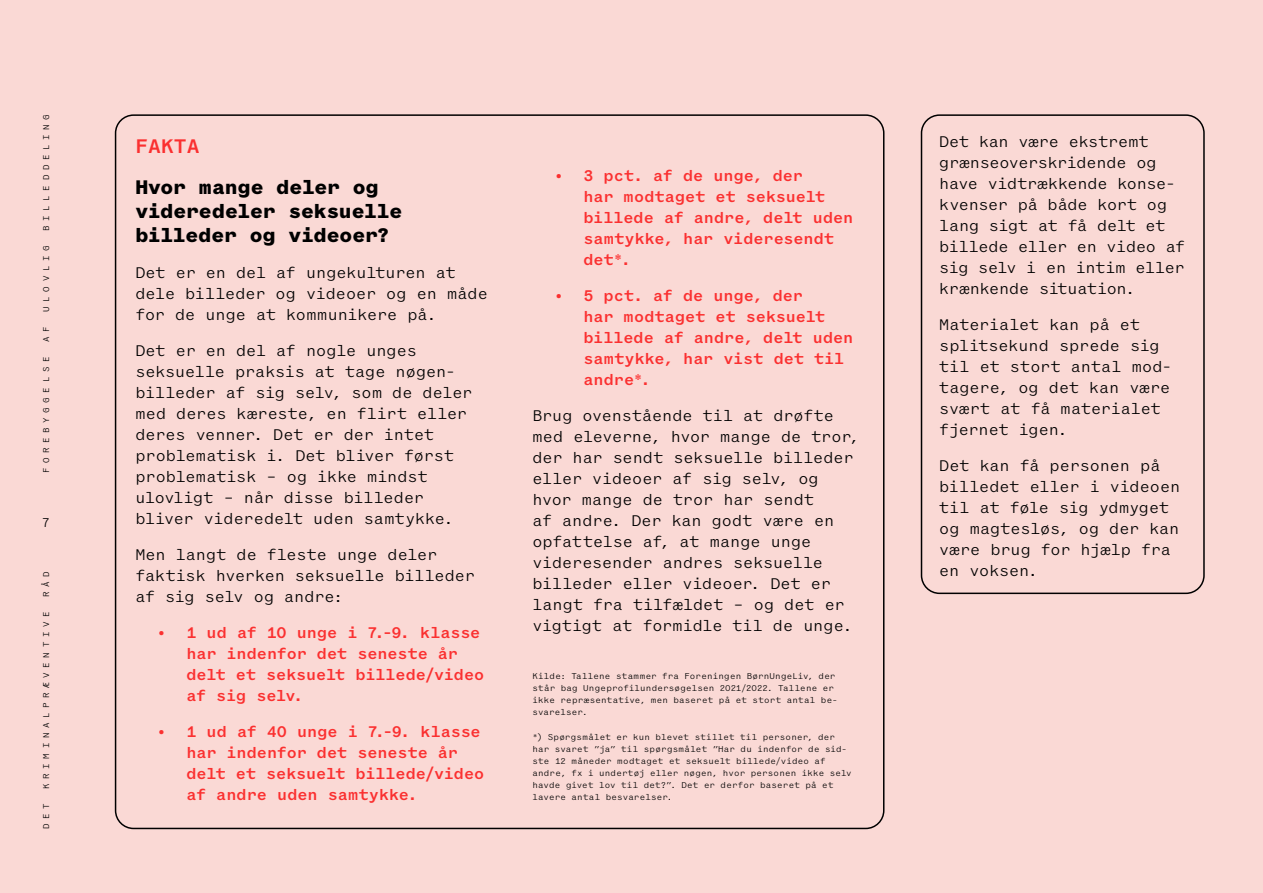
<style>
.page{position:relative;width:1263px;height:893px;background:#fad9d5}
.page>*{position:absolute;margin:0;border:0;box-sizing:border-box;transform-origin:0 0}
.t1{font:700 21px/24px "Coordinates";letter-spacing:-.005em;color:#000}
.t2{font:500 21px "Coordinates";color:#fb3030}
.t3{font:16.5px/21px "Coordinates";letter-spacing:-.005em;color:#000}
.t4{font:500 16.5px/21px "Coordinates";color:#fb3030}
.t5{font:13.5px "Coordinates";color:#000}
.t6{font:9px/12px "Coordinates";letter-spacing:.025em;color:#000}
.t7{font:9px "Coordinates";letter-spacing:.51em;color:#000}
</style>
<div class="page">
<div style="left:921px;top:114px;width:284px;height:480px;border:2px solid #000;border-radius:18px"></div>
<p class="t7" style="left:42px;top:231px;width:118px;rotate:-90deg">BILLEDDELING</p>
<p class="t7" style="left:42px;top:312px;width:68px;rotate:-90deg">ULOVLIG</p>
<p class="t6" style="left:40px;top:342px;width:17px;rotate:-90deg">A F</p>
<p class="t7" style="left:42px;top:473px;width:118px;rotate:-90deg">FOREBYGGELSE</p>
<p class="t5" style="left:42px;top:516px;width:10px">7</p>
<p class="t6" style="left:40px;top:597px;width:27px;rotate:-90deg">RÅD</p>
<p class="t7" style="left:42px;top:789px;width:179px;rotate:-90deg">KRIMINALPRÆVENTIVE</p>
<p class="t6" style="left:40px;top:829px;width:27px;rotate:-90deg">DET</p>
<p class="t2" style="left:135px;top:135px;width:66px">FAKTA</p>
<p class="t1" style="left:135px;top:175px;width:268px">Hvor mange deler og videredeler seksuelle billeder og videoer?</p>
<p class="t3" style="left:135px;top:262px;width:354px">Det er en del af ungekulturen at dele billeder og videoer og en måde for de unge at kommunikere på.</p>
<p class="t3" style="left:135px;top:340px;width:338px">Det er en del af nogle unges seksuelle praksis at tage nøgen&shy;billeder af sig selv, som de deler med deres kæreste, en flirt eller deres venner. Det er der intet problematisk i. Det bliver først problematisk – og ikke mindst ulovligt – når disse billeder bliver videredelt uden samtykke.</p>
<p class="t3" style="left:135px;top:544px;width:341px">Men langt de fleste unge deler faktisk hverken seksuelle billeder af sig selv og andre:</p>
<p class="t4" style="left:186px;top:622px;width:299px;text-indent:-30px">• 1 ud af 10 unge i 7.-9. klasse har indenfor det seneste år delt et seksuelt billede/video af sig selv.</p>
<p class="t4" style="left:186px;top:721px;width:299px;text-indent:-30px">• 1 ud af 40 unge i 7.-9. klasse har indenfor det seneste år delt et seksuelt billede/video af andre uden samtykke.</p>
<p class="t4" style="left:583px;top:165px;width:271px;text-indent:-30px">• 3 pct. af de unge, der<br>har modtaget et seksuelt billede af andre, delt uden samtykke, har videresendt det*.</p>
<p class="t4" style="left:583px;top:285px;width:271px;text-indent:-30px">• 5 pct. af de unge, der<br>har modtaget et seksuelt billede af andre, delt uden samtykke, har vist det til andre*.</p>
<p class="t3" style="left:532px;top:405px;width:328px">Brug ovenstående til at drøfte med eleverne, hvor mange de tror, der har sendt seksuelle billeder eller videoer af sig selv, og hvor mange de tror har sendt<br>af andre. Der kan godt være en opfattelse af, at mange unge videresender andres seksuelle billeder eller videoer. Det er langt fra tilfældet – og det er vigtigt at formidle til de unge.</p>
<p class="t6" style="left:532px;top:670px;width:307px">Kilde: Tallene stammer fra Foreningen BørnUngeLiv, der står bag Ungeprofilundersøgelsen 2021/2022. Tallene er ikke repræsentative, men baseret på et stort antal be&shy;svarelser.</p>
<p class="t6" style="left:532px;top:731px;width:321px">*) Spørgsmålet er kun blevet stillet til personer, der har svaret ”ja” til spørgsmålet ”Har du indenfor de sid&shy;ste 12 måneder modtaget et seksuelt billede/video af andre, fx i undertøj eller nøgen, hvor personen ikke selv havde givet lov til det?”. Det er derfor baseret på et lavere antal besvarelser.</p>
<p class="t3" style="left:939px;top:131px;width:247px">Det kan være ekstremt grænseoverskridende og have vidtrækkende konse&shy;kvenser på både kort og lang sigt at få delt et billede eller en video af sig selv i en intim eller krænkende situation.</p>
<p class="t3" style="left:939px;top:314px;width:234px">Materialet kan på et splitsekund sprede sig til et stort antal mod&shy;tagere, og det kan være svært at få materialet fjernet igen.</p>
<p class="t3" style="left:939px;top:455px;width:242px">Det kan få personen på billedet eller i videoen til at føle sig ydmyget og magtesløs, og der kan være brug for hjælp fra en voksen.</p>
</div>
